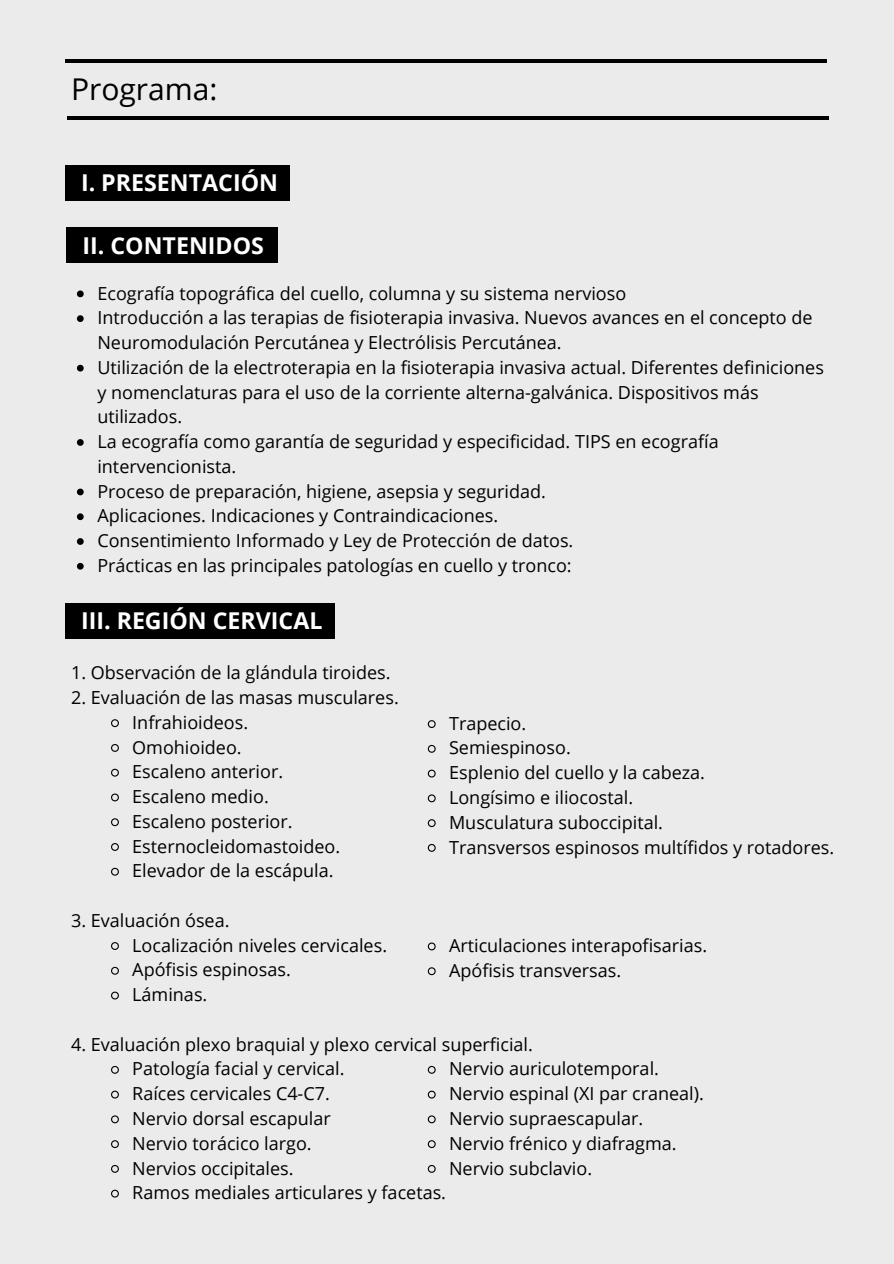
<style>
.page{position:relative;width:894px;height:1264px;background:#fff}
.page>*{position:absolute;margin:0;border:0;box-sizing:border-box;transform-origin:0 0}
.t1{font:30px "Open Sans";color:#000}
.t2{font:700 23.25px "Open Sans";color:#fff}
.t3{font:18px/24.8px "Open Sans";color:#000}
</style>
<div class="page">
<div style="left:0;top:0;width:893px;height:1263px;background:#ebebeb"></div>
<hr style="left:65px;top:59px;width:761px;height:3px;background:#000">
<hr style="left:67px;top:117px;width:761px;height:3px;background:#000">
<div style="left:65px;top:165px;width:225px;height:35px;background:#000"></div>
<svg style="left:77px;top:290px;width:7px;height:7px"></svg>
<svg style="left:77px;top:315px;width:7px;height:7px"></svg>
<svg style="left:77px;top:365px;width:7px;height:6px"></svg>
<svg style="left:77px;top:439px;width:7px;height:7px"></svg>
<svg style="left:77px;top:488px;width:7px;height:7px"></svg>
<svg style="left:77px;top:513px;width:7px;height:7px"></svg>
<svg style="left:77px;top:538px;width:7px;height:7px"></svg>
<svg style="left:77px;top:563px;width:7px;height:6px"></svg>
<div style="left:67px;top:227px;width:211px;height:36px;background:#000"></div>
<div style="left:65px;top:602px;width:269px;height:36px;background:#000"></div>
<svg style="left:111px;top:719px;width:8px;height:9px"></svg>
<svg style="left:111px;top:744px;width:8px;height:8px"></svg>
<svg style="left:111px;top:768px;width:8px;height:9px"></svg>
<svg style="left:111px;top:793px;width:8px;height:9px"></svg>
<svg style="left:111px;top:818px;width:8px;height:9px"></svg>
<svg style="left:111px;top:843px;width:8px;height:8px"></svg>
<svg style="left:111px;top:867px;width:8px;height:9px"></svg>
<svg style="left:111px;top:942px;width:8px;height:8px"></svg>
<svg style="left:111px;top:966px;width:8px;height:9px"></svg>
<svg style="left:111px;top:991px;width:8px;height:9px"></svg>
<svg style="left:111px;top:1065px;width:8px;height:9px"></svg>
<svg style="left:111px;top:1090px;width:8px;height:9px"></svg>
<svg style="left:111px;top:1115px;width:8px;height:9px"></svg>
<svg style="left:111px;top:1140px;width:8px;height:8px"></svg>
<svg style="left:111px;top:1165px;width:8px;height:8px"></svg>
<svg style="left:111px;top:1189px;width:8px;height:9px"></svg>
<svg style="left:427px;top:720px;width:9px;height:8px"></svg>
<svg style="left:427px;top:744px;width:9px;height:9px"></svg>
<svg style="left:427px;top:769px;width:9px;height:9px"></svg>
<svg style="left:427px;top:794px;width:9px;height:9px"></svg>
<svg style="left:427px;top:819px;width:9px;height:8px"></svg>
<svg style="left:427px;top:844px;width:9px;height:8px"></svg>
<svg style="left:427px;top:942px;width:9px;height:9px"></svg>
<svg style="left:427px;top:967px;width:9px;height:9px"></svg>
<svg style="left:427px;top:1065px;width:9px;height:9px"></svg>
<svg style="left:427px;top:1090px;width:9px;height:9px"></svg>
<svg style="left:427px;top:1115px;width:9px;height:9px"></svg>
<svg style="left:427px;top:1140px;width:9px;height:8px"></svg>
<svg style="left:427px;top:1165px;width:9px;height:8px"></svg>
<h1 class="t1" style="left:71px;top:68px;width:148px">Programa:</h1>
<h2 class="t2" style="left:81px;top:166px;width:198px">I. PRESENTACIÓN</h2>
<p class="t2" style="left:82px;top:229px;width:183px">II. CONTENIDOS</p>
<h2 class="t3" style="left:97px;top:280px;width:530px">Ecografía topográfica del cuello, columna y su sistema nervioso</h2>
<p class="t3" style="left:97px;top:305px;width:716px">Introducción a las terapias de fisioterapia invasiva. Nuevos avances en el concepto de<br>Neuromodulación Percutánea y Electrólisis Percutánea.</p>
<p class="t3" style="left:97px;top:354px;width:728px">Utilización de la electroterapia en la fisioterapia invasiva actual. Diferentes definiciones y nomenclaturas para el uso de la corriente alterna-galvánica. Dispositivos más utilizados.</p>
<p class="t3" style="left:97px;top:429px;width:622px">La ecografía como garantía de seguridad y especificidad. TIPS en ecografía intervencionista.</p>
<p class="t3" style="left:97px;top:478px;width:450px">Proceso de preparación, higiene, asepsia y seguridad.</p>
<p class="t3" style="left:97px;top:503px;width:402px">Aplicaciones. Indicaciones y Contraindicaciones.</p>
<p class="t3" style="left:97px;top:528px;width:477px">Consentimiento Informado y Ley de Protección de datos.</p>
<p class="t3" style="left:97px;top:552px;width:475px">Prácticas en las principales patologías en cuello y tronco:</p>
<h2 class="t2" style="left:81px;top:604px;width:243px">III. REGIÓN CERVICAL</h2>
<p class="t3" style="left:71px;top:660px;width:321px">1. Observación de la glándula tiroides.</p>
<p class="t3" style="left:71px;top:684px;width:329px">2. Evaluación de las masas musculares.</p>
<p class="t3" style="left:132px;top:709px;width:117px">Infrahioideos.</p>
<p class="t3" style="left:132px;top:734px;width:111px">Omohioideo.</p>
<p class="t3" style="left:132px;top:759px;width:152px">Escaleno anterior.</p>
<p class="t3" style="left:132px;top:783px;width:138px">Escaleno medio.</p>
<p class="t3" style="left:132px;top:808px;width:162px">Escaleno posterior.</p>
<p class="t3" style="left:132px;top:833px;width:209px">Esternocleidomastoideo.</p>
<p class="t3" style="left:132px;top:858px;width:203px">Elevador de la escápula.</p>
<p class="t3" style="left:71px;top:907px;width:160px">3. Evaluación ósea.</p>
<p class="t3" style="left:132px;top:932px;width:256px">Localización niveles cervicales.</p>
<p class="t3" style="left:132px;top:957px;width:160px">Apófisis espinosas.</p>
<p class="t3" style="left:132px;top:981px;width:77px">Láminas.</p>
<p class="t3" style="left:71px;top:1031px;width:463px">4. Evaluación plexo braquial y plexo cervical superficial.</p>
<p class="t3" style="left:132px;top:1056px;width:214px">Patología facial y cervical.</p>
<p class="t3" style="left:132px;top:1080px;width:199px">Raíces cervicales C4-C7.</p>
<p class="t3" style="left:132px;top:1105px;width:200px">Nervio dorsal escapular</p>
<p class="t3" style="left:132px;top:1130px;width:181px">Nervio torácico largo.</p>
<p class="t3" style="left:132px;top:1155px;width:163px">Nervios occipitales.</p>
<p class="t3" style="left:132px;top:1179px;width:315px">Ramos mediales articulares y facetas.</p>
<p class="t3" style="left:449px;top:710px;width:79px">Trapecio.</p>
<p class="t3" style="left:449px;top:735px;width:123px">Semiespinoso.</p>
<p class="t3" style="left:449px;top:759px;width:257px">Esplenio del cuello y la cabeza.</p>
<p class="t3" style="left:449px;top:784px;width:185px">Longísimo e iliocostal.</p>
<p class="t3" style="left:449px;top:809px;width:215px">Musculatura suboccipital.</p>
<p class="t3" style="left:449px;top:834px;width:386px">Transversos espinosos multífidos y rotadores.</p>
<p class="t3" style="left:449px;top:932px;width:259px">Articulaciones interapofisarias.</p>
<p class="t3" style="left:449px;top:957px;width:173px">Apófisis transversas.</p>
<p class="t3" style="left:449px;top:1056px;width:211px">Nervio auriculotemporal.</p>
<p class="t3" style="left:449px;top:1080px;width:256px">Nervio espinal (XI par craneal).</p>
<p class="t3" style="left:449px;top:1105px;width:196px">Nervio supraescapular.</p>
<p class="t3" style="left:449px;top:1130px;width:229px">Nervio frénico y diafragma.</p>
<p class="t3" style="left:449px;top:1155px;width:145px">Nervio subclavio.</p>
</div>
